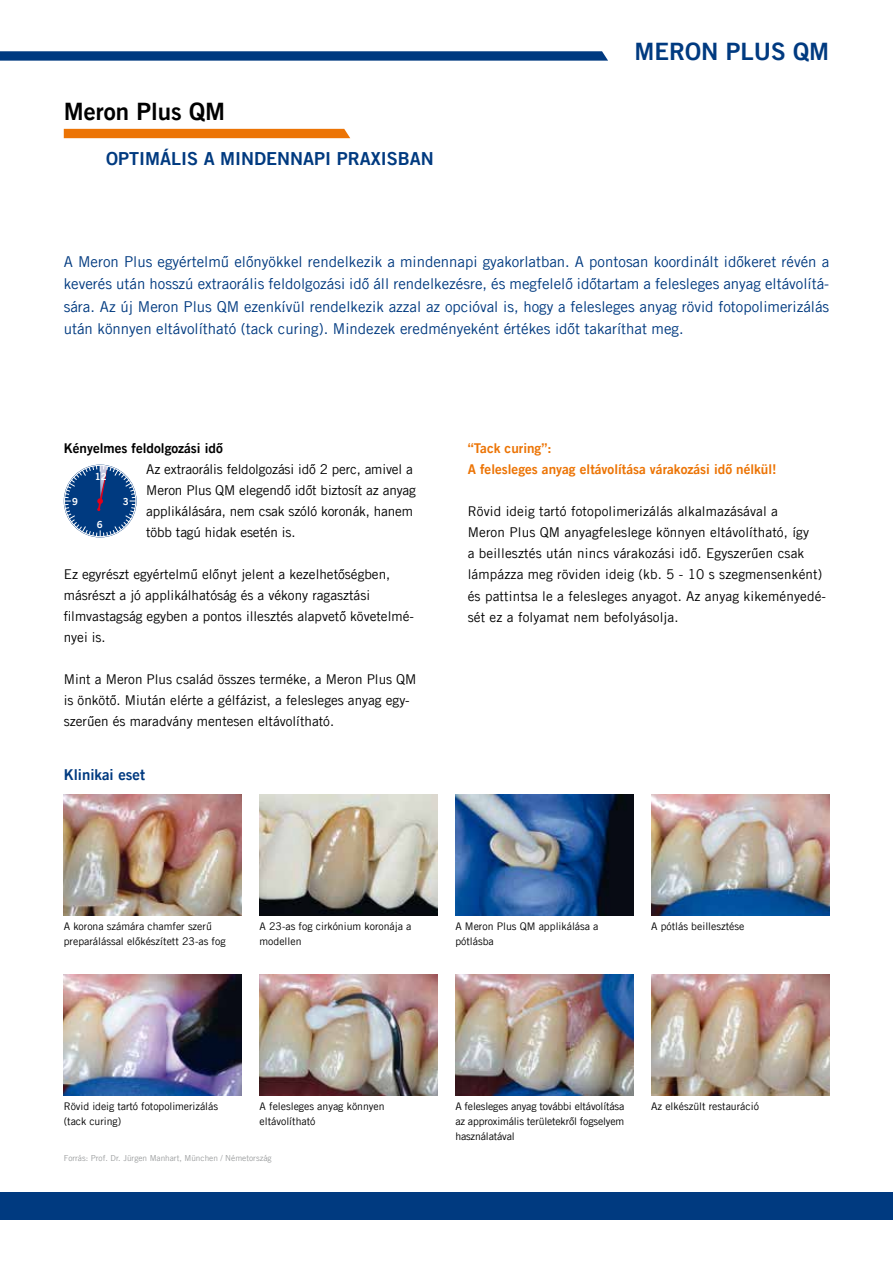
<style>
.page{position:relative;width:893px;height:1263px;background:#fff}
.page>*{position:absolute;margin:0;border:0;box-sizing:border-box;transform-origin:0 0}
.t1{font:24px "Trade Gothic LT Com Bd 2";color:#003a80}
.t2{font:24px "Trade Gothic LT Com Bd 2";color:#000}
.t3{font:18px "Trade Gothic LT Com Bd 2";color:#003a80}
.t4{font:15px/22.5px "Trade Gothic LT Com";color:#003a80;text-align:justify}
.t5{font:15px "Trade Gothic LT Com Bd 2";color:#003a80}
.t6{font:13.5px/21px "Trade Gothic LT Com";color:#000}
.t7{font:13.5px/21px "Trade Gothic LT Com Bd 2";color:#ec7405}
.t8{font:13.5px "Trade Gothic LT Com Bd 2";color:#000}
.t9{font:10.5px/15px "Trade Gothic LT Com";color:#000}
.t10{font:9.75px "Trade Gothic LT Com Bd 2";color:#fff}
.t11{font:8.25px "Trade Gothic LT Com";color:#9c9e9f}
</style>
<div class="page">
<div style="left:0;top:1192px;width:893px;height:28px;background:#003a80"></div>
<svg style="left:0;top:51px;width:608px;height:10px;background:#114788"></svg>
<img style="left:260px;top:795px;width:178px;height:120px">
<img style="left:64px;top:795px;width:178px;height:120px">
<img style="left:455px;top:795px;width:178px;height:120px">
<img style="left:651px;top:795px;width:178px;height:120px">
<img style="left:455px;top:975px;width:178px;height:120px">
<img style="left:64px;top:975px;width:178px;height:120px">
<img style="left:651px;top:975px;width:178px;height:120px">
<img style="left:260px;top:975px;width:178px;height:120px">
<svg style="left:64px;top:465px;width:73px;height:72px"></svg>
<div style="left:64px;top:129px;width:286px;height:9px;background:#ec7405"></div>
<h1 class="t2" style="left:64px;top:97px;width:163px">Meron Plus QM</h1>
<h2 class="t3" style="left:64px;top:147px;width:28px">O</h2>
<h2 class="t3" style="left:118px;top:147px;width:63px">PTI MÁLIS</h2>
<h2 class="t3" style="left:204px;top:147px;width:87px">A MINDENNA</h2>
<h2 class="t3" style="left:314px;top:147px;width:108px">PI PRAXISBAN</h2>
<h1 class="t1" style="left:634px;top:37px;width:196px">Meron Plus QM</h1>
<p class="t4" style="left:64px;top:250px;width:767px">A Meron Plus egyértelmű előnyökkel rendelkezik a mindennapi gyakorlatban. A pontosan koordinált időkeret révén a keverés után hosszú extraorális feldolgozási idő áll rendelkezésre, és megfelelő időtartam a felesleges anyag eltávolítá&shy;sára. Az új Meron Plus QM ezenkívül rendelkezik azzal az opcióval is, hogy a felesleges anyag rövid fotopolimerizálás után könnyen eltávolítható (tack curing). Mindezek eredményeként értékes időt takaríthat meg.</p>
<p class="t8" style="left:64px;top:440px;width:161px">Kényelmes feldolgozási idő</p>
<p class="t6" style="left:146px;top:459px;width:271px">Az extraorális feldolgozási idő 2 perc, amivel a Meron Plus QM elegendő időt biztosít az anyag applikálására, nem csak szóló koronák, hanem több tagú hidak esetén is.</p>
<p class="t6" style="left:64px;top:564px;width:352px">Ez egyrészt egyértelmű előnyt jelent a kezelhetőségben, másrészt a jó applikálhatóság és a vékony ragasztási filmvastagság egyben a pontos illesztés alapvető követelmé&shy;nyei is.</p>
<p class="t6" style="left:64px;top:669px;width:354px">Mint a Meron Plus család összes terméke, a Meron Plus QM is önkötő. Miután elérte a gélfázist, a felesleges anyag egy&shy;szerűen és maradvány mentesen eltávolítható.</p>
<p class="t10" style="left:95px;top:471px;width:13px">12</p>
<p class="t10" style="left:72px;top:495px;width:7px">9</p>
<p class="t10" style="left:123px;top:495px;width:7px">3</p>
<p class="t10" style="left:97px;top:519px;width:7px">6</p>
<p class="t5" style="left:64px;top:765px;width:83px">Klinikai eset</p>
<p class="t7" style="left:468px;top:438px;width:310px">“Tack curing”:<br>A felesleges anyag eltávolítása várakozási idő nélkül!</p>
<p class="t6" style="left:468px;top:501px;width:360px">Rövid ideig tartó fotopolimerizálás alkalmazásával a<br>Meron Plus QM anyagfeleslege könnyen eltávolítható, így<br>a beillesztés után nincs várakozási idő. Egyszerűen csak lámpázza meg röviden ideig (kb. 5 - 10 s szegmensenként) és pattintsa le a felesleges anyagot. Az anyag kikeményedé&shy;sét ez a folyamat nem befolyásolja.</p>
<p class="t9" style="left:64px;top:918px;width:163px">A korona számára chamfer szerű preparálással előkészített 23-as fog</p>
<p class="t9" style="left:260px;top:918px;width:153px">A 23-as fog cirkónium koronája a modellen</p>
<p class="t9" style="left:455px;top:918px;width:145px">A Meron Plus QM applikálása a pótlásba</p>
<p class="t9" style="left:651px;top:918px;width:95px">A pótlás beillesztése</p>
<p class="t9" style="left:64px;top:1099px;width:156px">Rövid ideig tartó fotopolimerizálás (tack curing)</p>
<p class="t9" style="left:260px;top:1099px;width:127px">A felesleges anyag könnyen eltávolítható</p>
<p class="t11" style="left:64px;top:1153px;width:209px">Forrás: Prof. Dr. Jürgen Manhart, München / Németország</p>
<p class="t9" style="left:455px;top:1099px;width:170px;text-align:justify">A felesleges anyag további eltávolítása az approximális területekről fogselyem használatával</p>
<p class="t9" style="left:651px;top:1099px;width:109px">Az elkészült restauráció</p>
</div>
